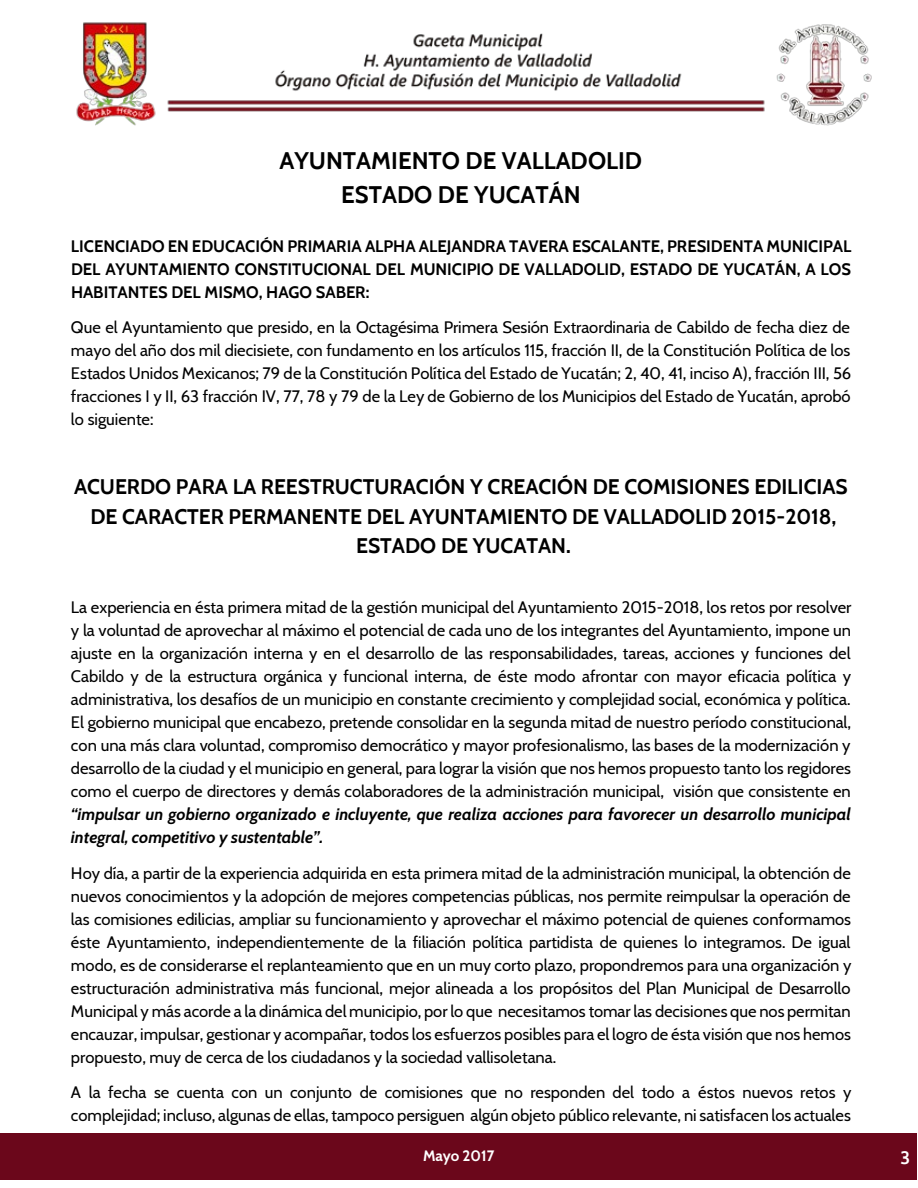
<style>
.page{position:relative;width:918px;height:1188px;background:#fff}
.page>*{position:absolute;margin:0;border:0;box-sizing:border-box;transform-origin:0 0}
.t1{font:700 24px/33.5px "Cabin";color:#000;text-align:center}
.t2{font:700 21px/29.1px "Cabin";color:#000;text-align:center}
.t3{font:700 18px "Cabin";color:#fff}
.t4{font:16.5px/23.1px "Cabin";color:#000;text-align:justify}
.t5{font:700 16.5px/23px "Cabin";color:#000;text-align:justify}
.t6{font:italic 700 16.5px/22.8px "Cabin";color:#000}
.t7{font:700 15px "Cabin";letter-spacing:-.005em;color:#fff}
.s1{font-style:inherit}
</style>
<div class="page">
<div style="left:0;top:1134px;width:917px;height:46px;background:#6b071b"></div>
<img style="left:76px;top:22px;width:796px;height:104px">
<h1 class="t1" style="left:279px;top:143px;width:364px">AYUNTAMIENTO DE VALLADOLID<br>ESTADO DE YUCATÁN</h1>
<p class="t5" style="left:71px;top:234px;width:782px">LICENCIADO EN EDUCACIÓN PRIMARIA ALPHA ALEJANDRA TAVERA ESCALANTE, PRESIDENTA MUNICIPAL DEL AYUNTAMIENTO CONSTITUCIONAL DEL MUNICIPIO DE VALLADOLID, ESTADO DE YUCATÁN, A LOS HABITANTES DEL MISMO, HAGO SABER:</p>
<p class="t4" style="left:71px;top:315px;width:782px">Que el Ayuntamiento que presido, en la Oct<span class="s1">a</span>gésima Primera Sesión Extraordinaria de Cabildo de fecha diez de mayo del año dos mil diecisiete, con fundamento en los artículos 115, fracción II, de la Constitución Política de los Estados Unidos Mexicanos; 79 de la Constitución Política del Estado de Yucatán; 2, 40, 41, inciso A), fracción III, 56 fracciones I y II, 63 fracción IV, 77, 78 y 79 de la Ley de Gobierno de los Municipios del Estado de Yucatán, aprobó lo siguiente:</p>
<p class="t2" style="left:74px;top:471px;width:775px">ACUERDO PARA LA REESTRUCTURACIÓN Y CREACIÓN DE COMISIONES EDILICIAS</p>
<p class="t2" style="left:90px;top:501px;width:748px"><span class="s1">DE</span> CARACTER PERMANENTE DEL AYUNTAMIENTO DE VALLADOLID 2015-2018,<br>ESTADO DE YUCATAN.</p>
<p class="t4" style="left:71px;top:594px;width:782px">La experiencia en ésta primera mitad de la gestión municipal del Ayuntamiento 2015-2018, los retos por resolver y la voluntad de aprovechar al máximo el potencial de cada uno de los integrantes del Ayuntamiento, impone un ajuste en la organización interna y en el desarrollo de las responsabilidades, tareas, acciones y funciones del Cabildo y de la estructura orgánica y funcional interna, de éste modo afrontar con mayor eficacia política y administrativa, los desafíos de un municipio en constante crecimiento y complejidad social, económica y política.<br>El gobierno municipal que encabezo, pretende consolidar en la segunda mitad de nuestro período constitucional, con una más clara voluntad, compromiso democrático y mayor profesionalismo, las bases de la modernización y desarrollo de la ciudad y el municipio en general, para lograr la visión que nos hemos propuesto tanto los regidores como el cuerpo de directores y demás colaboradores de la administración municipal, visión que consistente en</p>
<p class="t6" style="left:71px;top:802px;width:781px">“impulsar un gobierno organizado e incluyente, que realiza acciones para favorecer un desarrollo municipal integral, competitivo y sustentable”.</p>
<p class="t4" style="left:71px;top:860px;width:782px">Hoy día, a partir de la experiencia adquirida en esta primera mitad de la administración municipal, la obtención de nuevos conocimientos y la adopción de mejores competencias públicas, nos permite reimpulsar la operación de las comisiones edilicias, ampliar su funcionamiento y aprovechar el máximo potencial de quienes conformamos éste Ayuntamiento, independientemente de la filiación política partidista de quienes lo integramos. De igual modo, es de considerarse el replanteamiento que en un muy corto plazo, propondremos para una organización y estructuración administrativa más funcional, mejor alineada a los propósitos del Plan Municipal de Desarrollo Municipal y más acorde a la dinámica del municipio, por lo que necesitamos tomar las decisiones que nos permitan encauzar, impulsar, gestionar y acompañar, todos los esfuerzos posibles para el logro de ésta visión que nos hemos propuesto, muy de cerca de los ciudadanos y la sociedad vallisoletana.</p>
<p class="t4" style="left:71px;top:1080px;width:782px">A la fecha se cuenta con un conjunto de comisiones que no responden del todo a éstos nuevos retos y complejidad; incluso, algunas de ellas, tampoco persiguen algún objeto público relevante, ni satisfacen los actuales</p>
<p class="t7" style="left:423px;top:1144px;width:73px">Mayo 2017</p>
<p class="t3" style="left:901px;top:1144px;width:11px">3</p>
</div>
